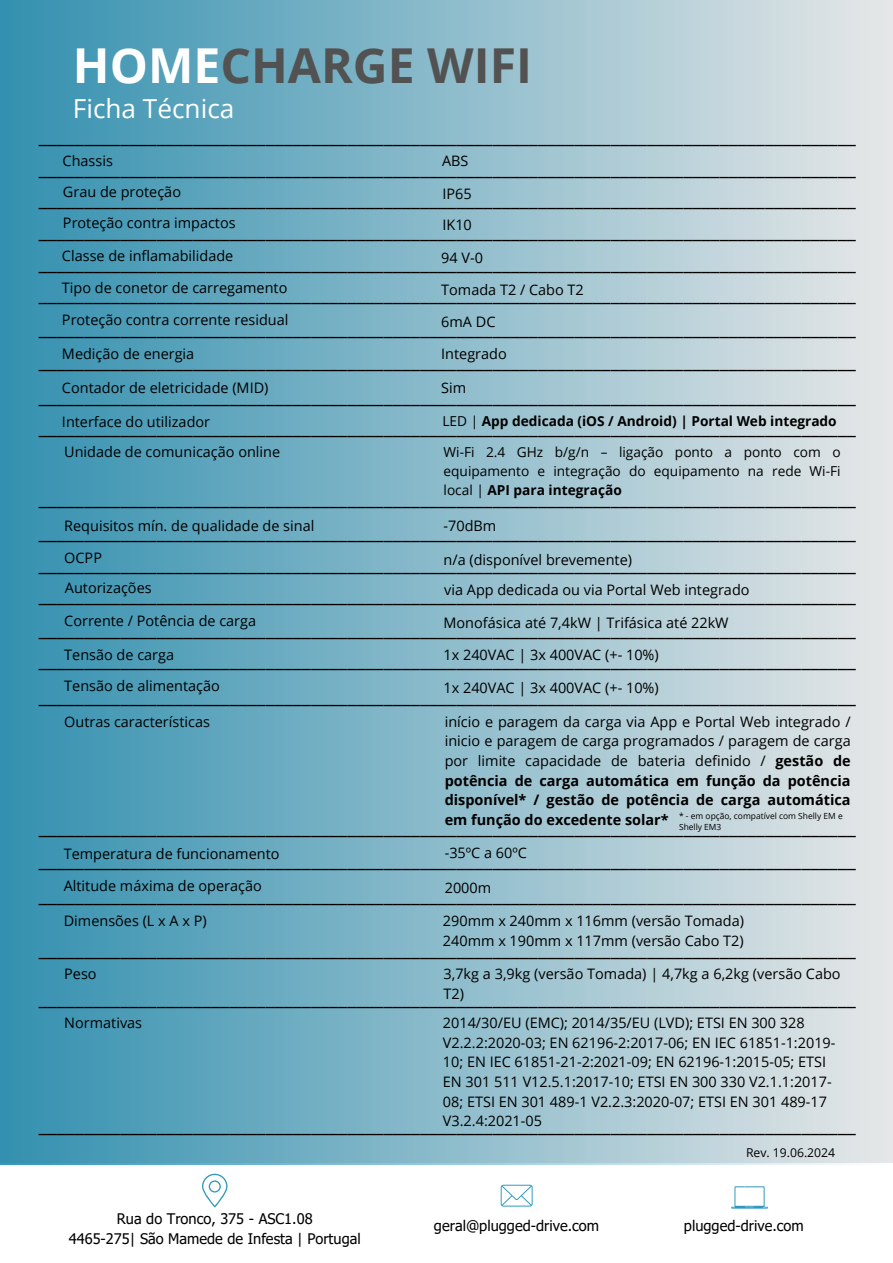
<style>
.page{position:relative;width:893px;height:1263px;background:#fff}
.page>*{position:absolute;margin:0;border:0;box-sizing:border-box;transform-origin:0 0}
.t1{font:700 48.15px "Open Sans";color:#535252}
.t2{font:26.17px "Open Sans";color:#fff}
.t3{font:20.25px "Open Sans";color:#000}
.t4{font:14.62px/20.2px "Tahoma";color:#000;text-align:center}
.t5{font:14.48px/19.6px "Open Sans";color:#000}
.t6{font:13.73px/19.1px "Open Sans";color:#000;text-align:justify}
.t7{font:700 13.73px "Open Sans";color:#000}
.t8{font:12.23px "Open Sans";color:#000}
.t9{font:8.48px/11.9px "Open Sans";color:#000}
.s1{color:#fff}
.s2{font-weight:400}
.s3{font-weight:700}
</style>
<div class="page">
<div style="left:0;top:0;width:893px;height:1163px;background:linear-gradient(to right,#3390af,#e7e7e8)"></div>
<svg style="left:202px;top:1174px;width:25px;height:33px"></svg>
<svg style="left:731px;top:1186px;width:37px;height:22px"></svg>
<svg style="left:501px;top:1185px;width:31px;height:21px"></svg>
<p class="t1" style="left:73px;top:32px;width:461px"><span class="s1">HOME</span>CHARGE WIFI</p>
<h4 class="t2" style="left:73px;top:90px;width:163px">Ficha Técnica</h4>
<p class="t3" style="left:39px;top:122px;width:818px">__________________________________________________________________________________________</p>
<h4 class="t5" style="left:63px;top:151px;width:52px">Chassis</h4>
<h4 class="t3" style="left:39px;top:153px;width:818px">__________________________________________________________________________________________</h4>
<p class="t3" style="left:39px;top:184px;width:818px">__________________________________________________________________________________________</p>
<h4 class="t5" style="left:63px;top:213px;width:174px">Proteção contra impactos</h4>
<h3 class="t5" style="left:442px;top:151px;width:28px">ABS</h3>
<h4 class="t5" style="left:63px;top:181px;width:120px">Grau de proteção</h4>
<h5 class="t5" style="left:442px;top:183px;width:31px">IP65</h5>
<p class="t5" style="left:442px;top:215px;width:31px">IK10</p>
<h3 class="t3" style="left:39px;top:217px;width:818px">__________________________________________________________________________________________</h3>
<p class="t5" style="left:62px;top:246px;width:173px">Classe de inflamabilidade</p>
<h4 class="t3" style="left:39px;top:248px;width:818px">__________________________________________________________________________________________</h4>
<h3 class="t3" style="left:39px;top:279px;width:818px">__________________________________________________________________________________________</h3>
<p class="t5" style="left:62px;top:310px;width:228px">Proteção contra corrente residual</p>
<h4 class="t3" style="left:39px;top:314px;width:818px">__________________________________________________________________________________________</h4>
<h3 class="t3" style="left:39px;top:347px;width:818px">__________________________________________________________________________________________</h3>
<p class="t5" style="left:62px;top:378px;width:208px">Contador de eletricidade (MID)</p>
<h4 class="t3" style="left:39px;top:382px;width:818px">__________________________________________________________________________________________</h4>
<h3 class="t3" style="left:39px;top:412px;width:818px">__________________________________________________________________________________________</h3>
<p class="t5" style="left:64px;top:441px;width:217px">Unidade de comunicação online</p>
<h4 class="t5" style="left:441px;top:248px;width:43px">94 V-0</h4>
<h4 class="t5" style="left:62px;top:278px;width:227px">Tipo de conetor de carregamento</h4>
<h4 class="t5" style="left:441px;top:280px;width:144px">Tomada T2 / Cabo T2</h4>
<h4 class="t5" style="left:441px;top:312px;width:56px">6mA DC</h4>
<p class="t5" style="left:62px;top:344px;width:134px">Medição de energia</p>
<h4 class="t5" style="left:441px;top:344px;width:67px">Integrado</h4>
<p class="t5" style="left:441px;top:378px;width:27px">Sim</p>
<p class="t7" style="left:442px;top:411px;width:396px"><span class="s2">LED |</span> App dedicada (iOS / Android) | Portal Web integrado</p>
<h4 class="t5" style="left:62px;top:411px;width:150px">Interface do utilizador</h4>
<p class="t6" style="left:443px;top:442px;width:398px">Wi-Fi 2.4 GHz b/g/n – ligação ponto a ponto com o equipamento e integração do equipamento na rede Wi-Fi local | <span class="s3">API para integração</span></p>
<h4 class="t3" style="left:39px;top:484px;width:818px">__________________________________________________________________________________________</h4>
<p class="t3" style="left:39px;top:518px;width:818px">__________________________________________________________________________________________</p>
<h4 class="t5" style="left:64px;top:547px;width:39px">OCPP</h4>
<h4 class="t3" style="left:39px;top:549px;width:818px">__________________________________________________________________________________________</h4>
<h4 class="t3" style="left:39px;top:581px;width:818px">__________________________________________________________________________________________</h4>
<p class="t5" style="left:64px;top:611px;width:193px">Corrente / Potência de carga</p>
<h4 class="t3" style="left:39px;top:614px;width:818px">__________________________________________________________________________________________</h4>
<h4 class="t3" style="left:39px;top:646px;width:818px">__________________________________________________________________________________________</h4>
<p class="t5" style="left:64px;top:676px;width:157px">Tensão de alimentação</p>
<h4 class="t3" style="left:39px;top:681px;width:818px">__________________________________________________________________________________________</h4>
<h4 class="t5" style="left:64px;top:515px;width:252px">Requisitos mín. de qualidade de sinal</h4>
<h4 class="t5" style="left:443px;top:515px;width:54px">-70dBm</h4>
<h4 class="t5" style="left:443px;top:549px;width:190px">n/a (disponível brevemente)</h4>
<p class="t5" style="left:65px;top:577px;width:88px">Autorizações</p>
<h4 class="t5" style="left:444px;top:579px;width:307px">via App dedicada ou via Portal Web integrado</h4>
<h4 class="t5" style="left:443px;top:613px;width:287px">Monofásica até 7,4kW | Trifásica até 22kW</h4>
<h4 class="t5" style="left:64px;top:644px;width:111px">Tensão de carga</h4>
<p class="t5" style="left:443px;top:644px;width:217px">1x 240VAC | 3x 400VAC (+- 10%)</p>
<p class="t5" style="left:443px;top:677px;width:217px">1x 240VAC | 3x 400VAC (+- 10%)</p>
<h4 class="t5" style="left:64px;top:711px;width:147px">Outras características</h4>
<p class="t5" style="left:445px;top:711px;width:407px;text-align:justify">início e paragem da carga via App e Portal Web integrado / inicio e paragem de carga programados / paragem de carga por limite capacidade de bateria definido / <span class="s3">gestão de potência de carga automática em função da potência disponível* / gestão de potência de carga automática em função do excedente solar*</span></p>
<p class="t9" style="left:679px;top:809px;width:165px">* - em opção, compatível com Shelly EM e<br>Shelly EM3</p>
<h4 class="t3" style="left:39px;top:812px;width:818px">__________________________________________________________________________________________</h4>
<p class="t5" style="left:64px;top:844px;width:217px">Temperatura de funcionamento</p>
<h4 class="t3" style="left:39px;top:845px;width:818px">__________________________________________________________________________________________</h4>
<h4 class="t3" style="left:39px;top:880px;width:818px">__________________________________________________________________________________________</h4>
<p class="t5" style="left:64px;top:910px;width:144px">Dimensões (L x A x P)</p>
<h3 class="t3" style="left:39px;top:934px;width:818px">__________________________________________________________________________________________</h3>
<h4 class="t5" style="left:445px;top:843px;width:84px">-35ºC a 60ºC</h4>
<p class="t5" style="left:64px;top:876px;width:200px">Altitude máxima de operação</p>
<h4 class="t5" style="left:445px;top:877px;width:48px">2000m</h4>
<h4 class="t5" style="left:443px;top:911px;width:303px">290mm x 240mm x 116mm (versão Tomada)<br>240mm x 190mm x 117mm (versão Cabo T2)</h4>
<p class="t5" style="left:443px;top:964px;width:398px">3,7kg a 3,9kg (versão Tomada) | 4,7kg a 6,2kg (versão Cabo<br>T2)</p>
<h4 class="t5" style="left:443px;top:1012px;width:394px">2014/30/EU (EMC); 2014/35/EU (LVD); ETSI EN 300 328<br>V2.2.2:2020-03; EN 62196-2:2017-06; EN IEC 61851-1:2019- 10; EN IEC 61851-21-2:2021-09; EN 62196-1:2015-05; ETSI EN 301 511 V12.5.1:2017-10; ETSI EN 300 330 V2.1.1:2017- 08; ETSI EN 301 489-1 V2.2.3:2020-07; ETSI EN 301 489-17<br>V3.2.4:2021-05</h4>
<p class="t5" style="left:64px;top:964px;width:34px">Peso</p>
<h4 class="t3" style="left:39px;top:983px;width:818px">__________________________________________________________________________________________</h4>
<h4 class="t5" style="left:64px;top:1012px;width:79px">Normativas</h4>
<p class="t3" style="left:39px;top:1110px;width:818px">__________________________________________________________________________________________</p>
<h4 class="t8" style="left:746px;top:1144px;width:91px">Rev. 19.06.2024</h4>
<h1 class="t4" style="left:69px;top:1208px;width:293px">Rua do Tronco, 375 - ASC1.08<br>4465-275| São Mamede de Infesta | Portugal</h1>
<h2 class="t4" style="left:684px;top:1215px;width:121px">plugged-drive.com</h2>
<h4 class="t4" style="left:434px;top:1215px;width:167px">geral@plugged-drive.com</h4>
</div>
